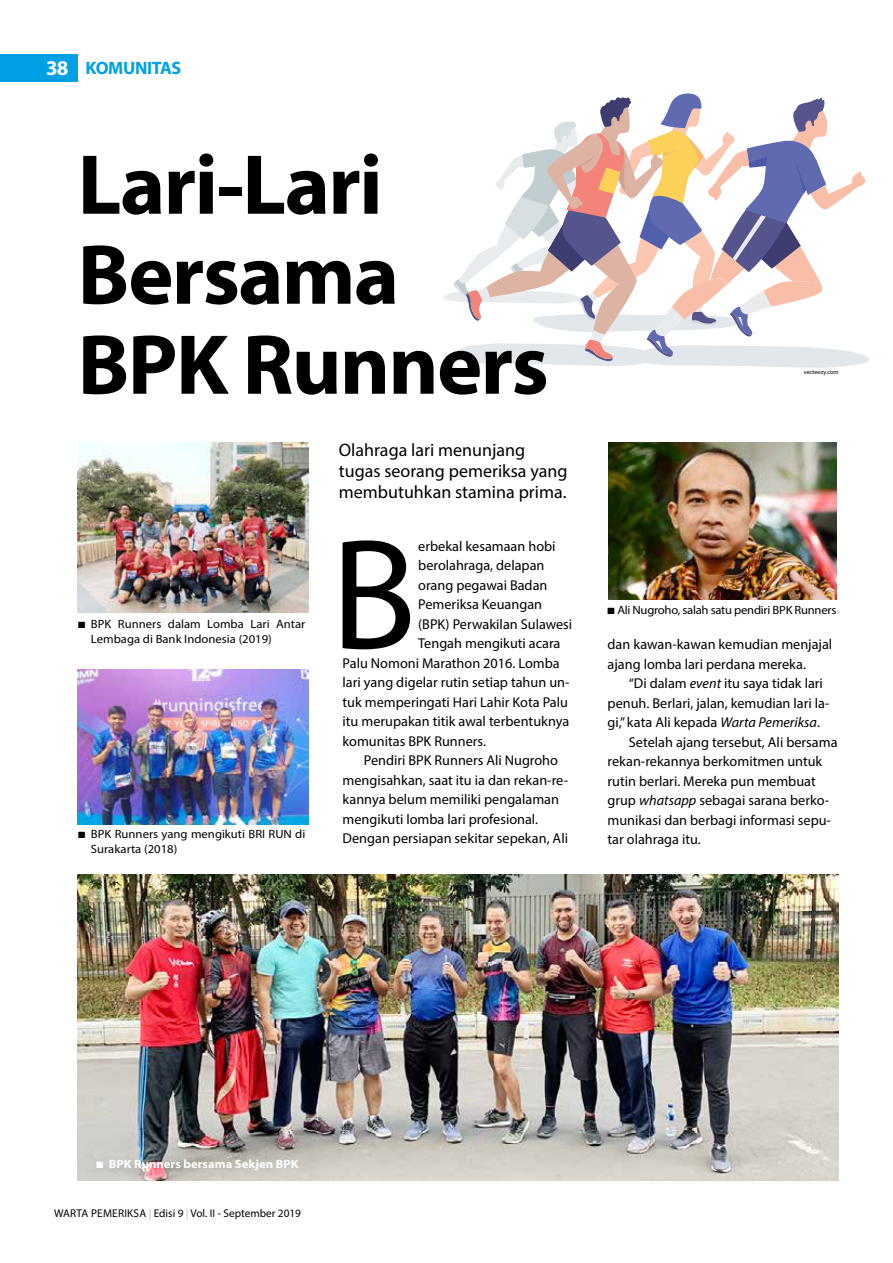
<style>
.page{position:relative;width:893px;height:1263px;background:#fff}
.page>*{position:absolute;margin:0;border:0;box-sizing:border-box;transform-origin:0 0}
.t1{font:158.85px "Myriad Pro";color:#000}
.t2{font:700 85.8px/90px "Myriad Pro";letter-spacing:-.02em;color:#000}
.t3{font:700 21px "Myriad Pro";color:#fff}
.t4{font:18px/21px "Myriad Pro";color:#000}
.t5{font:700 18px "Myriad Pro";letter-spacing:-.02em;color:#00a1e4}
.t6{font:14.25px/19.5px "Myriad Pro";color:#000}
.t7{font:12px/15px "Myriad Pro";color:#000;scale:1.06 1}
.t8{font:12px "Myriad Pro";letter-spacing:-.02em;color:#000;scale:1.06 1}
.t9{font:700 12px "Myriad Pro";color:#fff;scale:1.06 1}
.t10{font:11.25px "Myriad Pro";color:#000}
.t11{font:6.15px "Myriad Pro";color:#000}
.s1{font-style:italic}
.s2{color:#bcbec0}
</style>
<div class="page">
<div style="left:0;top:54px;width:78px;height:27px;background:#00a1e4"></div>
<svg style="left:444px;top:93px;width:425px;height:275px"></svg>
<img style="left:78px;top:875px;width:760px;height:305px">
<img style="left:608px;top:442px;width:228px;height:157px">
<img style="left:77px;top:442px;width:231px;height:170px">
<img style="left:77px;top:670px;width:231px;height:154px">
<h3 class="t3" style="left:46px;top:54px;width:24px">38</h3>
<p class="t5" style="left:86px;top:56px;width:97px">KOMUNITAS</p>
<h2 class="t2" style="left:78px;top:137px;width:473px">Lari-Lari<br>Bersama<br>BPK Runners</h2>
<p class="t7" style="left:91px;top:616px;width:204px;text-indent:-13px">■ BPK Runners dalam Lomba Lari Antar<br>Lembaga di Bank Indonesia (2019)</p>
<p class="t7" style="left:91px;top:827px;width:204px;text-indent:-13px">■ BPK Runners yang mengikuti BRI RUN di<br>Surakarta (2018)</p>
<p class="t4" style="left:339px;top:439px;width:230px">Olahraga lari menunjang tugas seorang pemeriksa yang membutuhkan stamina prima.</p>
<h1 class="t1" style="left:330px;top:497px;width:88px">B</h1>
<p class="t6" style="left:418px;top:536px;width:139px">erbekal kesamaan hobi</p>
<p class="t6" style="left:418px;top:556px;width:128px">berolahraga, delapan</p>
<p class="t6" style="left:418px;top:575px;width:131px">orang pegawai Badan</p>
<p class="t6" style="left:418px;top:595px;width:125px">Pemeriksa Keuangan</p>
<p class="t6" style="left:418px;top:614px;width:156px">(BPK) Perwakilan Sulawesi</p>
<p class="t6" style="left:418px;top:634px;width:144px">Tengah mengikuti acara</p>
<p class="t6" style="left:343px;top:653px;width:219px">Palu Nomoni Marathon 2016. Lomba</p>
<p class="t6" style="left:343px;top:673px;width:228px">lari yang digelar rutin setiap tahun un-</p>
<p class="t6" style="left:343px;top:692px;width:227px">tuk memperingati Hari Lahir Kota Palu</p>
<p class="t6" style="left:343px;top:711px;width:228px">itu merupakan titik awal terbentuknya</p>
<p class="t6" style="left:343px;top:731px;width:145px">komunitas BPK Runners.</p>
<p class="t6" style="left:364px;top:750px;width:196px">Pendiri BPK Runners Ali Nugroho</p>
<p class="t6" style="left:343px;top:770px;width:227px">mengisahkan, saat itu ia dan rekan-re-</p>
<p class="t6" style="left:343px;top:789px;width:218px">kannya belum memiliki pengalaman</p>
<p class="t6" style="left:343px;top:809px;width:197px">mengikuti lomba lari profesional.</p>
<p class="t6" style="left:343px;top:828px;width:227px">Dengan persiapan sekitar sepekan, Ali</p>
<p class="t11" style="left:804px;top:368px;width:36px">vecteezy.com</p>
<p class="t8" style="left:608px;top:602px;width:217px">■ Ali Nugroho, salah satu pendiri BPK Runners</p>
<p class="t6" style="left:608px;top:635px;width:226px">dan kawan-kawan kemudian menjajal ajang lomba lari perdana mereka.</p>
<p class="t6" style="left:629px;top:674px;width:196px">“Di dalam <span class="s1">event</span> itu saya tidak lari</p>
<p class="t6" style="left:608px;top:693px;width:223px">penuh. Berlari, jalan, kemudian lari la-</p>
<p class="t6" style="left:608px;top:713px;width:214px">gi,” kata Ali kepada <span class="s1">Warta Pemeriksa</span>.</p>
<p class="t6" style="left:629px;top:732px;width:210px">Setelah ajang tersebut, Ali bersama</p>
<p class="t6" style="left:608px;top:752px;width:216px">rekan-rekannya berkomitmen untuk</p>
<p class="t6" style="left:608px;top:771px;width:210px">rutin berlari. Mereka pun membuat</p>
<p class="t6" style="left:608px;top:791px;width:223px">grup <span class="s1">whatsapp</span> sebagai sarana berko-</p>
<p class="t6" style="left:608px;top:810px;width:225px">munikasi dan berbagi informasi sepu-</p>
<p class="t6" style="left:608px;top:830px;width:95px">tar olahraga itu.</p>
<p class="t9" style="left:96px;top:1156px;width:192px">■ BPK Runners bersama Sekjen BPK</p>
<p class="t10" style="left:54px;top:1207px;width:249px">WARTA PEMERIKSA <span class="s2">|</span> Edisi 9 <span class="s2">|</span> Vol. II - September 2019</p>
</div>
